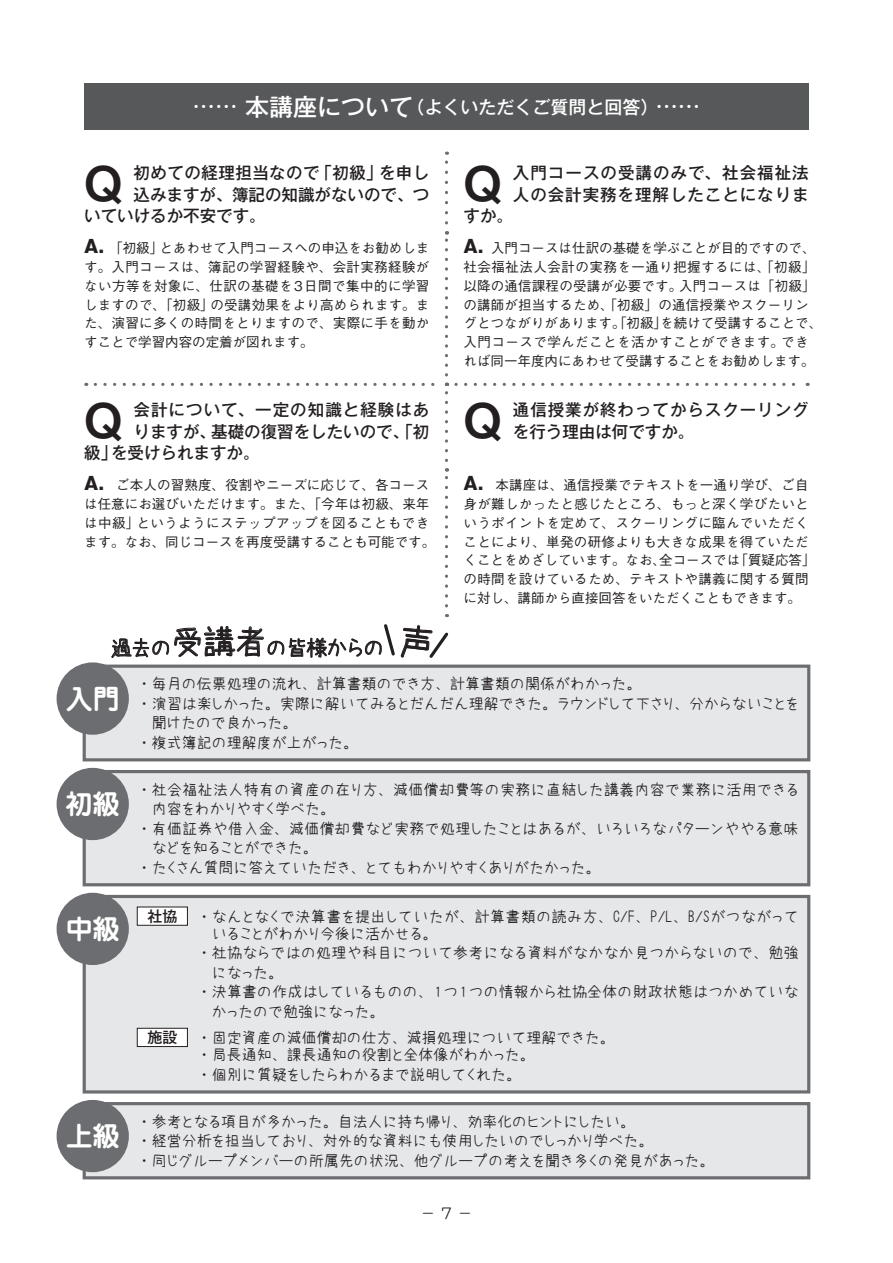
<style>
.page{position:relative;width:893px;height:1263px;background:#fff}
.page>*{position:absolute;margin:0;border:0;box-sizing:border-box;transform-origin:0 0}
.t1{font:700 44.1px "Gothic MB101 Pr 6 De";color:#231f20}
.t2{font:700 27px "Jun 501 Pro";color:#fff}
.t3{font:21px "azukifont P";letter-spacing:-.04em;color:#231f20}
.t4{font:500 18px "Gothic MB101 Pr 6";color:#fff}
.t5{font:500 16.5px/21.8px "Gothic MB101 Pr 6";letter-spacing:.06em;color:#231f20}
.t6{font:500 16.5px "Gothic MB101 Pr 6";color:#231f20}
.t7{font:500 16.5px "Gothic MB101 Pr 6";letter-spacing:.03em;color:#231f20}
.t8{font:15.75px "Kyoka ICA Pro";color:#231f20}
.t9{font:15px/19.5px "azukifont P";color:#231f20}
.t10{font:15px "azukifont P";letter-spacing:.02em;color:#231f20}
.t11{font:15px/17.4px "azukifont P";letter-spacing:.03em;color:#231f20}
.t12{font:500 15px "Gothic MB101 Pr 6";color:#231f20}
.t13{font:500 13.5px/18.8px "Gothic BBB Pr 6";letter-spacing:.015em;color:#231f20}
.s1{font-size:22.5px}
.s2{font-size:24px}
.s3{font-family:"Gothic MB101 Pr 6";font-weight:800;font-size:17.55px}
.s4{font-size:33px}
</style>
<div class="page">
<div style="left:84px;top:84px;width:725px;height:46px;background:#57585a"></div>
<svg style="left:445px;top:152px;width:3px;height:71px"></svg>
<svg style="left:445px;top:231px;width:3px;height:144px"></svg>
<svg style="left:456px;top:383px;width:352px;height:3px"></svg>
<svg style="left:95px;top:383px;width:353px;height:77px"></svg>
<div style="left:84px;top:666px;width:725px;height:94px;background:#e6e7e9"></div>
<div style="left:83px;top:664px;width:727px;height:97px;border:3px solid #6c6d70"></div>
<div style="left:84px;top:771px;width:725px;height:114px;background:#e6e7e9"></div>
<div style="left:83px;top:770px;width:727px;height:116px;border:3px solid #6c6d70"></div>
<div style="left:84px;top:896px;width:725px;height:196px;background:#e6e7e9"></div>
<div style="left:137px;top:907px;width:50px;height:18px;background:#fff"></div>
<div style="left:137px;top:906px;width:51px;height:20px;border:1px solid #231f20"></div>
<div style="left:137px;top:1028px;width:50px;height:18px;background:#fff"></div>
<div style="left:137px;top:1028px;width:51px;height:19px;border:1px solid #231f20"></div>
<div style="left:83px;top:895px;width:727px;height:198px;border:3px solid #6c6d70"></div>
<div style="left:84px;top:1104px;width:725px;height:74px;background:#e6e7e9"></div>
<div style="left:83px;top:1102px;width:727px;height:77px;border:3px solid #6c6d70"></div>
<div style="left:57px;top:662px;width:72px;height:73px;background:#6c6d70;border-radius:50%"></div>
<div style="left:57px;top:768px;width:72px;height:72px;background:#6c6d70;border-radius:50%"></div>
<div style="left:57px;top:893px;width:72px;height:72px;background:#6c6d70;border-radius:50%"></div>
<div style="left:57px;top:1100px;width:72px;height:72px;background:#6c6d70;border-radius:50%"></div>
<svg style="left:111px;top:468px;width:340px;height:220px"></svg>
<h3 class="t4" style="left:193px;top:92px;width:509px"><span class="s1">……</span> <span class="s2">本講座について</span>（よくいただくご質問と回答）<span class="s1">……</span></h3>
<h1 class="t1" style="left:84px;top:147px;width:40px">Q</h1>
<p class="t7" style="left:134px;top:159px;width:297px">初めての経理担当なので「初級」を申し</p>
<p class="t6" style="left:134px;top:181px;width:297px">込みますが、簿記の知識がないので、つ</p>
<p class="t6" style="left:84px;top:202px;width:183px">いていけるか不安です。</p>
<h1 class="t1" style="left:463px;top:147px;width:40px">Q</h1>
<p class="t5" style="left:513px;top:161px;width:297px">入門コースの受講のみで、社会福祉法</p>
<p class="t5" style="left:513px;top:183px;width:297px">人の会計実務を理解したことになりま</p>
<p class="t7" style="left:463px;top:202px;width:51px">すか。</p>
<p class="t13" style="left:84px;top:238px;width:347px;text-align:justify"><span class="s3">A．</span>「初級」とあわせて入門コースへの申込をお勧めします。入門コースは、簿記の学習経験や、会計実務経験がない方等を対象に、仕訳の基礎を3日間で集中的に学習しますので、「初級」の受講効果をより高められます。また、演習に多くの時間をとりますので、実際に手を動かすことで学習内容の定着が図れます。</p>
<p class="t13" style="left:463px;top:238px;width:360px"><span class="s3">A．</span>入門コースは仕訳の基礎を学ぶことが目的ですので、社会福祉法人会計の実務を一通り把握するには、「初級」以降の通信課程の受講が必要です。入門コースは「初級」の講師が担当するため、「初級」の通信授業やスクーリングとつながりがあります。「初級」を続けて受講することで、入門コースで学んだことを活かすことができます。できれば同一年度内にあわせて受講することをお勧めします。</p>
<h1 class="t1" style="left:84px;top:384px;width:40px">Q</h1>
<p class="t5" style="left:134px;top:398px;width:297px">会計について、一定の知識と経験はあ</p>
<h1 class="t1" style="left:463px;top:384px;width:40px">Q</h1>
<p class="t5" style="left:513px;top:398px;width:297px">通信授業が終わってからスクーリングを行う理由は何ですか。</p>
<p class="t6" style="left:134px;top:418px;width:297px">りますが、基礎の復習をしたいので、「初</p>
<p class="t6" style="left:84px;top:439px;width:177px">級」を受けられますか。</p>
<p class="t13" style="left:84px;top:475px;width:352px"><span class="s3">A．</span>ご本人の習熟度、役割やニーズに応じて、各コースは任意にお選びいただけます。また、「今年は初級、来年は中級」というようにステップアップを図ることもできます。なお、同じコースを再度受講することも可能です。</p>
<p class="t13" style="left:463px;top:475px;width:353px"><span class="s3">A．</span>本講座は、通信授業でテキストを一通り学び、ご自身が難しかったと感じたところ、もっと深く学びたいというポイントを定めて、スクーリングに臨んでいただくことにより、単発の研修よりも大きな成果を得ていただくことをめざしています。なお、全コースでは「質疑応答」の時間を設けているため、テキストや講義に関する質問に対し、講師から直接回答をいただくこともできます。</p>
<h3 class="t3" style="left:111px;top:637px;width:276px">過去の<span class="s4">受講者</span>の皆様からの</h3>
<h2 class="t2" style="left:66px;top:677px;width:55px">入門</h2>
<h2 class="t2" style="left:66px;top:782px;width:55px">初級</h2>
<h2 class="t2" style="left:66px;top:907px;width:55px">中級</h2>
<h2 class="t2" style="left:66px;top:1115px;width:55px">上級</h2>
<p class="t9" style="left:141px;top:674px;width:498px">・毎月の伝票処理の流れ、計算書類のでき方、計算書類の関係がわかった。</p>
<p class="t9" style="left:141px;top:693px;width:660px">・演習は楽しかった。実際に解いてみるとだんだん理解できた。ラウンドして下さり、分からないことを</p>
<p class="t9" style="left:152px;top:713px;width:142px">聞けたので良かった。</p>
<p class="t9" style="left:141px;top:732px;width:214px">・複式簿記の理解度が上がった。</p>
<p class="t10" style="left:141px;top:782px;width:660px">・社会福祉法人特有の資産の在り方、減価償却費等の実務に直結した講義内容で業務に活用できる</p>
<p class="t9" style="left:152px;top:799px;width:180px">内容をわかりやすく学べた。</p>
<p class="t10" style="left:141px;top:821px;width:659px">・有価証券や借入金、減価償却費など実務で処理したことはあるが、いろいろなパターンややる意味</p>
<p class="t9" style="left:152px;top:838px;width:163px">などを知ることができた。</p>
<p class="t9" style="left:141px;top:857px;width:457px">・たくさん質問に答えていただき、とてもわかりやすくありがたかった。</p>
<p class="t12" style="left:147px;top:904px;width:31px">社協</p>
<p class="t11" style="left:212px;top:907px;width:588px;text-indent:-11px">・なんとなくで決算書を提出していたが、計算書類の読み方、 C/F、 P/L、 B/Sがつながっていることがわかり今後に活かせる。</p>
<p class="t9" style="left:201px;top:943px;width:600px">・社協ならではの処理や科目について参考になる資料がなかなか見つからないので、勉強</p>
<p class="t9" style="left:212px;top:963px;width:68px">になった。</p>
<p class="t9" style="left:201px;top:982px;width:600px">・決算書の作成はしているものの、１つ１つの情報から社協全体の財政状態はつかめていな</p>
<p class="t9" style="left:212px;top:1002px;width:170px">かったので勉強になった。</p>
<p class="t12" style="left:147px;top:1025px;width:31px">施設</p>
<p class="t9" style="left:201px;top:1029px;width:411px;line-height:17.4px">・固定資産の減価償却の仕方、減損処理について理解できた。・局長通知、課長通知の役割と全体像がわかった。</p>
<p class="t9" style="left:201px;top:1064px;width:317px">・個別に質疑をしたらわかるまで説明してくれた。</p>
<p class="t9" style="left:141px;top:1111px;width:571px">・参考となる項目が多かった。自法人に持ち帰り、効率化のヒントにしたい。<br>・経営分析を担当しており、対外的な資料にも使用したいのでしっかり学べた。<br>・同じグループメンバーの所属先の状況、他グループの考えを聞き多くの発見があった。</p>
<p class="t8" style="left:420px;top:1200px;width:54px">－ 7 －</p>
</div>
